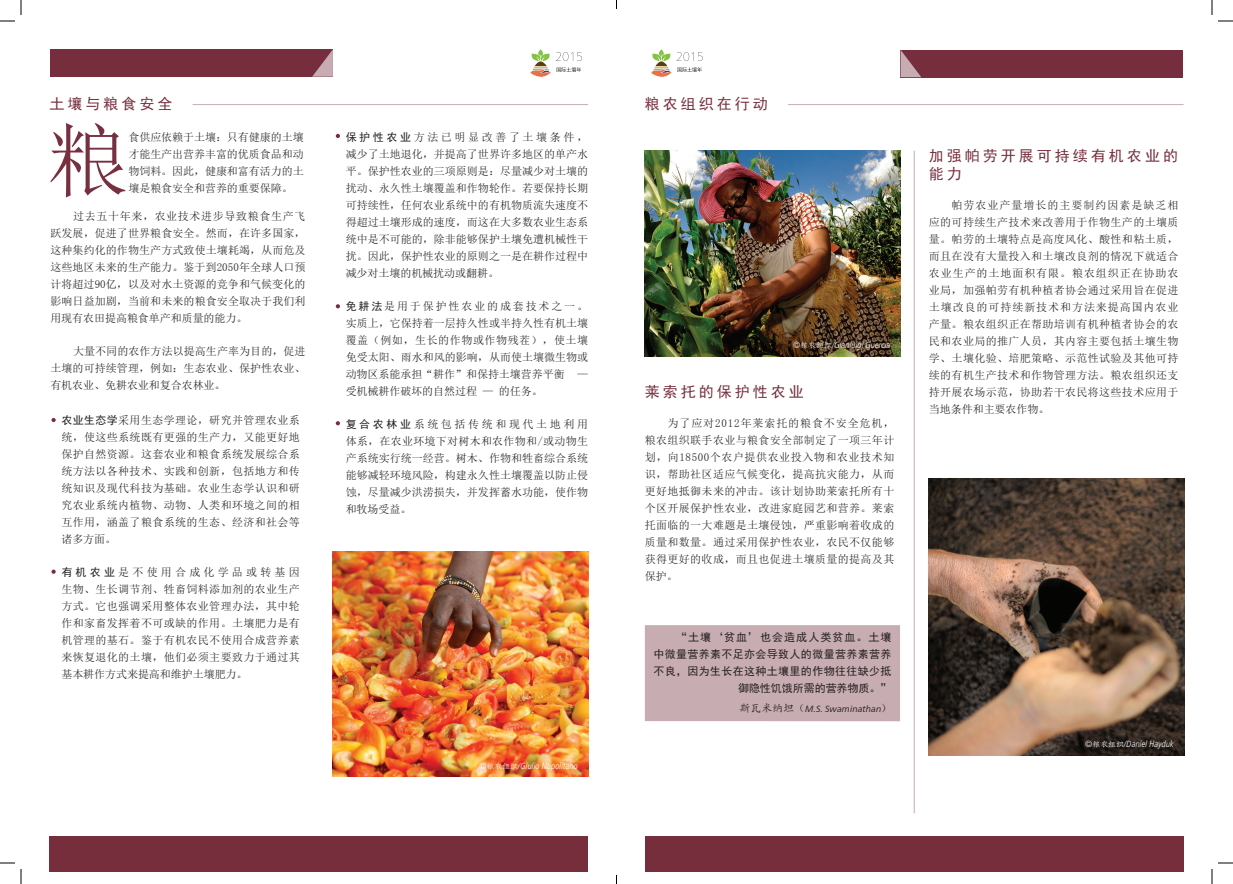
<style>
.page{position:relative;width:1233px;height:884px;background:#fff}
.page>*{position:absolute;margin:0;border:0;box-sizing:border-box;transform-origin:0 0}
.t1{font:81.2px "Sim Sun";color:#77303f}
.t2{font:15px/18px "Sim Hei";letter-spacing:.2em;color:#77303f}
.t3{font:11px/17px "Sim Sun";color:#231f20;text-align:justify}
.t4{font:11px/17px "Sim Hei";letter-spacing:.03em;color:#231f20;text-align:right}
.t5{font:italic 300 condensed 9px "Frutiger LT Pro";color:#fff}
.t6{font:italic 9px "Frutiger Neue LTCYR";letter-spacing:.005em;color:#231f20}
.s1{font-family:"Sim Hei"}
.s2{font-family:"Kai Ti";font-weight:400;font-style:normal;font-stretch:normal;font-size:8px}
.s3{font-family:"Kai Ti";font-style:normal;font-size:11px}
.s4{font-family:"Sim Sun";font-style:normal;font-size:11px}
</style>
<div class="page">
<hr style="left:192px;top:104px;width:396px;height:1px;background:#c7acb2">
<div style="left:645px;top:836px;width:538px;height:35px;background:#762e3d"></div>
<div style="left:49px;top:836px;width:539px;height:35px;background:#762e3d"></div>
<div style="left:900px;top:50px;width:283px;height:27px;background:#762d3d"></div>
<svg style="left:900px;top:50px;width:21px;height:27px"></svg>
<img style="left:645px;top:151px;width:255px;height:205px">
<img style="left:928px;top:478px;width:256px;height:277px">
<div style="left:50px;top:49px;width:283px;height:28px;background:#762d3d"></div>
<svg style="left:312px;top:49px;width:21px;height:28px"></svg>
<hr style="left:914px;top:151px;width:1px;height:662px;background:#c7acb2">
<hr style="left:788px;top:104px;width:395px;height:1px;background:#c7acb2">
<div style="left:645px;top:625px;width:255px;height:96px;background:#c7acb2"></div>
<svg style="left:51px;top:418px;width:5px;height:4px"></svg>
<svg style="left:51px;top:570px;width:5px;height:4px"></svg>
<svg style="left:336px;top:134px;width:4px;height:4px"></svg>
<svg style="left:336px;top:421px;width:4px;height:4px"></svg>
<svg style="left:336px;top:304px;width:4px;height:4px"></svg>
<img style="left:333px;top:552px;width:255px;height:224px">
<svg style="left:651px;top:49px;width:52px;height:28px"></svg>
<svg style="left:530px;top:49px;width:52px;height:28px"></svg>
<svg style="left:1218px;top:20px;width:15px;height:2px"></svg>
<svg style="left:1218px;top:862px;width:15px;height:2px"></svg>
<svg style="left:0;top:0;width:22px;height:22px"></svg>
<svg style="left:0;top:862px;width:22px;height:22px"></svg>
<svg style="left:1211px;top:0;width:1px;height:15px"></svg>
<svg style="left:1211px;top:869px;width:1px;height:15px"></svg>
<h2 class="t2" style="left:49px;top:95px;width:125px">土壤与粮食安全</h2>
<h1 class="t1" style="left:47px;top:119px;width:83px">粮</h1>
<p class="t3" style="left:128px;top:129px;width:177px">食供应依赖于土壤：只有健康的土壤才能生产出营养丰富的优质食品和动物饲料。因此，健康和富有活力的土壤是粮食安全和营养的重要保障。</p>
<p class="t3" style="left:50px;top:208px;width:257px;text-indent:23px">过去五十年来，农业技术进步导致粮食生产飞跃发展，促进了世界粮食安全。然而，在许多国家，这种集约化的作物生产方式致使土壤耗竭，从而危及这些地区未来的生产能力。鉴于到2050年全球人口预计将超过90亿，以及对水土资源的竞争和气候变化的影响日益加剧，当前和未来的粮食安全取决于我们利用现有农田提高粮食单产和质量的能力。</p>
<p class="t3" style="left:50px;top:343px;width:257px;text-indent:23px">大量不同的农作方法以提高生产率为目的，促进土壤的可持续管理，例如：生态农业、保护性农业、有机农业、免耕农业和复合农林业。</p>
<p class="t3" style="left:61px;top:412px;width:240px"><span class="s1">农业生态学</span>采用生态学理论，研究并管理农业系统，使这些系统既有更强的生产力，又能更好地保护自然资源。这套农业和粮食系统发展综合系统方法以各种技术、实践和创新，包括地方和传统知识及现代科技为基础。农业生态学认识和研究农业系统内植物、动物、人类和环境之间的相互作用，涵盖了粮食系统的生态、经济和社会等诸多方面。</p>
<p class="t3" style="left:61px;top:564px;width:240px"><span class="s1">有机农业</span>是不使用合成化学品或转基因生物、生长调节剂、牲畜饲料添加剂的农业生产方式。它也强调采用整体农业管理办法，其中轮作和家畜发挥着不可或缺的作用。土壤肥力是有机管理的基石。鉴于有机农民不使用合成营养素来恢复退化的土壤，他们必须主要致力于通过其基本耕作方式来提高和维护土壤肥力。</p>
<p class="t3" style="left:346px;top:128px;width:244px"><span class="s1">保护性农业</span>方法已明显改善了土壤条件，减少了土地退化，并提高了世界许多地区的单产水平。保护性农业的三项原则是：尽量减少对土壤的扰动、永久性土壤覆盖和作物轮作。若要保持长期可持续性，任何农业系统中的有机物质流失速度不得超过土壤形成的速度，而这在大多数农业生态系统中是不可能的，除非能够保护土壤免遭机械性干扰。因此，保护性农业的原则之一是在耕作过程中减少对土壤的机械扰动或翻耕。</p>
<p class="t3" style="left:346px;top:297px;width:244px"><span class="s1">免耕法</span>是用于保护性农业的成套技术之一。实质上，它保持着一层持久性或半持久性有机土壤覆盖（例如，生长的作物或作物残茬），使土壤免受太阳、雨水和风的影响，从而使土壤微生物或动物区系能承担“耕作”和保持土壤营养平衡 —受机械耕作破坏的自然过程 — 的任务。</p>
<p class="t3" style="left:346px;top:415px;width:244px"><span class="s1">复合农林业</span>系统包括传统和现代土地利用体系，在农业环境下对树木和农作物和/或动物生产系统实行统一经营。树木、作物和牲畜综合系统能够减轻环境风险，构建永久性土壤覆盖以防止侵蚀，尽量减少洪涝损失，并发挥蓄水功能，使作物和牧场受益。</p>
<p class="t5" style="left:479px;top:761px;width:100px">©<span class="s2">粮农组织</span>/Giulio Napolitano</p>
<h2 class="t2" style="left:645px;top:95px;width:124px">粮农组织在行动</h2>
<p class="t5" style="left:793px;top:339px;width:99px">©<span class="s2">粮农组织</span>/Gianluigi Guercia</p>
<h2 class="t2" style="left:645px;top:382px;width:160px">莱索托的保护性农业</h2>
<p class="t3" style="left:645px;top:414px;width:251px;text-indent:23px">为了应对2012年莱索托的粮食不安全危机，粮农组织联手农业与粮食安全部制定了一项三年计划，向18500个农户提供农业投入物和农业技术知识，帮助社区适应气候变化，提高抗灾能力，从而更好地抵御未来的冲击。该计划协助莱索托所有十个区开展保护性农业，改进家庭园艺和营养。莱索托面临的一大难题是土壤侵蚀，严重影响着收成的质量和数量。通过采用保护性农业，农民不仅能够获得更好的收成，而且也促进土壤质量的提高及其保护。</p>
<p class="t4" style="left:653px;top:629px;width:240px">“土壤‘贫血’也会造成人类贫血。土壤<br>中微量营养素不足亦会导致人的微量营养素营养不良，因为生长在这种土壤里的作物往往缺少抵御隐性饥饿所需的营养物质。”</p>
<p class="t6" style="left:739px;top:704px;width:153px"><span class="s3">斯瓦米纳坦</span><span class="s4">（</span>M.S. Swaminathan<span class="s4">）</span></p>
<h2 class="t2" style="left:929px;top:147px;width:250px">加强帕劳开展可持续有机农业的能力</h2>
<p class="t3" style="left:929px;top:197px;width:251px;text-indent:23px">帕劳农业产量增长的主要制约因素是缺乏相应的可持续生产技术来改善用于作物生产的土壤质量。帕劳的土壤特点是高度风化、酸性和粘土质，而且在没有大量投入和土壤改良剂的情况下就适合农业生产的土地面积有限。粮农组织正在协助农业局，加强帕劳有机种植者协会通过采用旨在促进土壤改良的可持续新技术和方法来提高国内农业产量。粮农组织正在帮助培训有机种植者协会的农民和农业局的推广人员，其内容主要包括土壤生物学、土壤化验、培肥策略、示范性试验及其他可持续的有机生产技术和作物管理方法。粮农组织还支持开展农场示范，协助若干农民将这些技术应用于当地条件和主要农作物。</p>
<p class="t5" style="left:1085px;top:738px;width:90px">©<span class="s2">粮农组织</span>/Daniel Hayduk</p>
</div>
